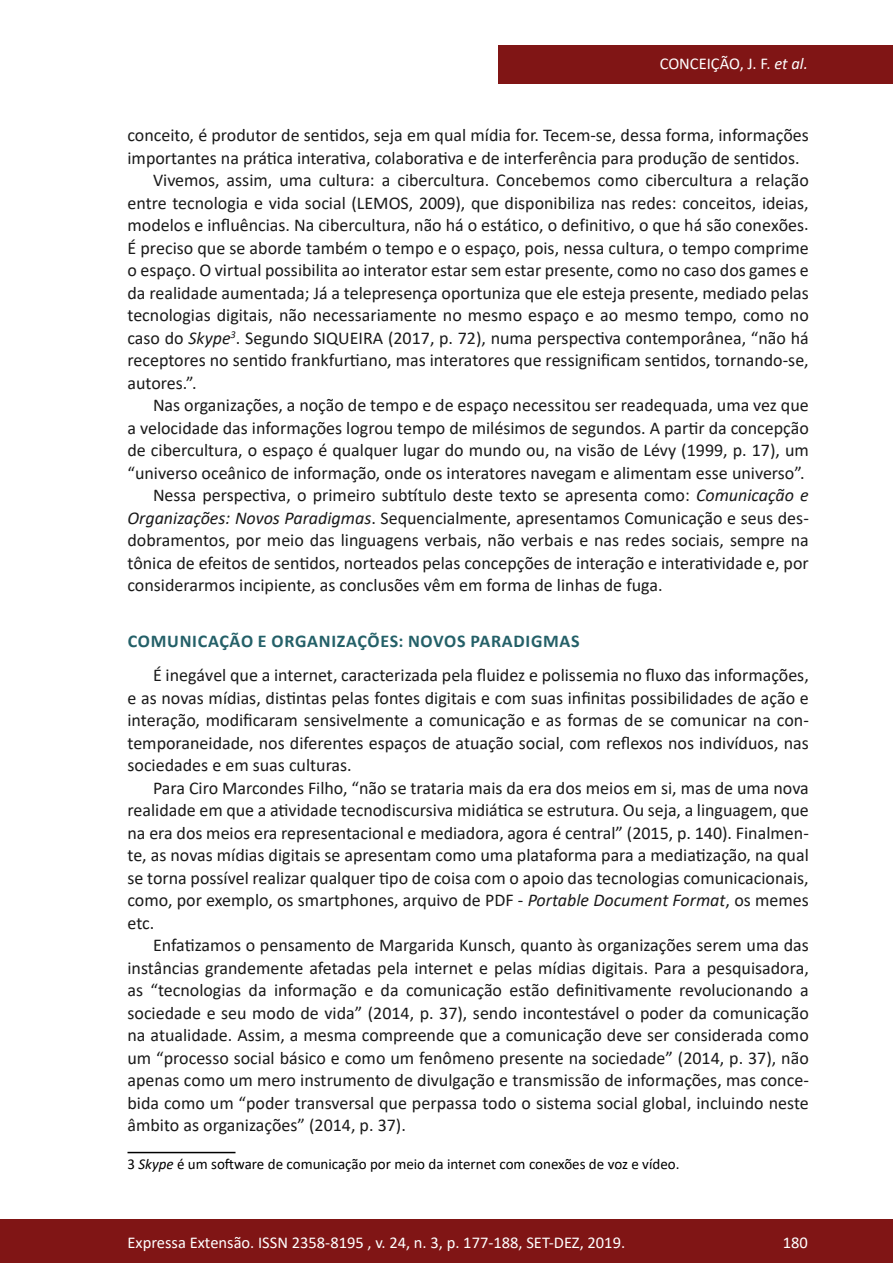
<style>
.page{position:relative;width:893px;height:1263px;background:#fff}
.page>*{position:absolute;margin:0;border:0;box-sizing:border-box;transform-origin:0 0}
.texto{font:18px/22.5px "Calibri";color:#1a1a1a;text-align:justify}
.subtitulo{font:700 18px "Calibri";letter-spacing:.04em;color:#246068}
.t1{font:16.5px "Calibri";color:#fff}
.rodapé{font:15px "Calibri";color:#000}
.s1{font-style:italic}
</style>
<div class="page">
<div style="left:0;top:1219px;width:893px;height:44px;background:#801515"></div>
<div style="left:498px;top:45px;width:395px;height:39px;background:#801515"></div>
<hr style="left:128px;top:1152px;width:108px;height:1px;background:#000">
<p class="t1" style="left:660px;top:52px;width:150px">CONCEIÇÃO, J. F. <span class="s1">et al.</span></p>
<p class="texto" style="left:128px;top:123px;width:683px">conceito, é produtor de sentidos, seja em qual mídia for. Tecem-se, dessa forma, informações importantes na prática interativa, colaborativa e de interferência para produção de sentidos.</p>
<p class="texto" style="left:128px;top:168px;width:683px;text-indent:26px">Vivemos, assim, uma cultura: a cibercultura. Concebemos como cibercultura a relação entre tecnologia e vida social (LEMOS, 2009), que disponibiliza nas redes: conceitos, ideias, modelos e influências. Na cibercultura, não há o estático, o definitivo, o que há são conexões.<br>É preciso que se aborde também o tempo e o espaço, pois, nessa cultura, o tempo comprime o espaço. O virtual possibilita ao interator estar sem estar presente, como no caso dos games e da realidade aumentada; Já a telepresença oportuniza que ele esteja presente, mediado pelas tecnologias digitais, não necessariamente no mesmo espaço e ao mesmo tempo, como no caso do <span class="s1">Skype</span><sup>3</sup>. Segundo SIQUEIRA (2017, p. 72), numa perspectiva contemporânea, “não há receptores no sentido frankfurtiano, mas interatores que ressignificam sentidos, tornando-se, autores.”.</p>
<p class="texto" style="left:128px;top:393px;width:683px;text-indent:26px">Nas organizações, a noção de tempo e de espaço necessitou ser readequada, uma vez que a velocidade das informações logrou tempo de milésimos de segundos. A partir da concepção de cibercultura, o espaço é qualquer lugar do mundo ou, na visão de Lévy (1999, p. 17), um “universo oceânico de informação, onde os interatores navegam e alimentam esse universo”.</p>
<p class="texto" style="left:128px;top:483px;width:683px;text-indent:26px">Nessa perspectiva, o primeiro subtítulo deste texto se apresenta como: <span class="s1">Comunicação e Organizações: Novos Paradigmas</span>. Sequencialmente, apresentamos Comunicação e seus des&shy;dobramentos, por meio das linguagens verbais, não verbais e nas redes sociais, sempre na tônica de efeitos de sentidos, norteados pelas concepções de interação e interatividade e, por considerarmos incipiente, as conclusões vêm em forma de linhas de fuga.</p>
<p class="subtitulo" style="left:128px;top:628px;width:453px">COMUNICAÇÃO E ORGANIZAÇÕES: NOVOS PARADIGMAS</p>
<p class="texto" style="left:128px;top:663px;width:683px;text-indent:26px">É inegável que a internet, caracterizada pela fluidez e polissemia no fluxo das informações, e as novas mídias, distintas pelas fontes digitais e com suas infinitas possibilidades de ação e interação, modificaram sensivelmente a comunicação e as formas de se comunicar na con&shy;temporaneidade, nos diferentes espaços de atuação social, com reflexos nos indivíduos, nas sociedades e em suas culturas.</p>
<p class="texto" style="left:128px;top:776px;width:683px;text-indent:26px">Para Ciro Marcondes Filho, “não se trataria mais da era dos meios em si, mas de uma nova realidade em que a atividade tecnodiscursiva midiática se estrutura. Ou seja, a linguagem, que na era dos meios era representacional e mediadora, agora é central” (2015, p. 140). Finalmen&shy;te, as novas mídias digitais se apresentam como uma plataforma para a mediatização, na qual se torna possível realizar qualquer tipo de coisa com o apoio das tecnologias comunicacionais, como, por exemplo, os smartphones, arquivo de PDF - <span class="s1">Portable Document Format</span>, os memes etc.</p>
<p class="texto" style="left:128px;top:933px;width:683px;text-indent:26px">Enfatizamos o pensamento de Margarida Kunsch, quanto às organizações serem uma das instâncias grandemente afetadas pela internet e pelas mídias digitais. Para a pesquisadora, as “tecnologias da informação e da comunicação estão definitivamente revolucionando a sociedade e seu modo de vida” (2014, p. 37), sendo incontestável o poder da comunicação na atualidade. Assim, a mesma compreende que a comunicação deve ser considerada como um “processo social básico e como um fenômeno presente na sociedade” (2014, p. 37), não apenas como um mero instrumento de divulgação e transmissão de informações, mas conce&shy;bida como um “poder transversal que perpassa todo o sistema social global, incluindo neste âmbito as organizações” (2014, p. 37).</p>
<p class="rodapé" style="left:128px;top:1154px;width:553px">3 <span class="s1">Skype</span> é um software de comunicação por meio da internet com conexões de voz e vídeo.</p>
<p class="t1" style="left:128px;top:1230px;width:499px">Expressa Extensão. ISSN 2358-8195 , v. 24, n. 3, p. 177-188, SET-DEZ, 2019.</p>
<p class="t1" style="left:783px;top:1230px;width:27px">180</p>
</div>
